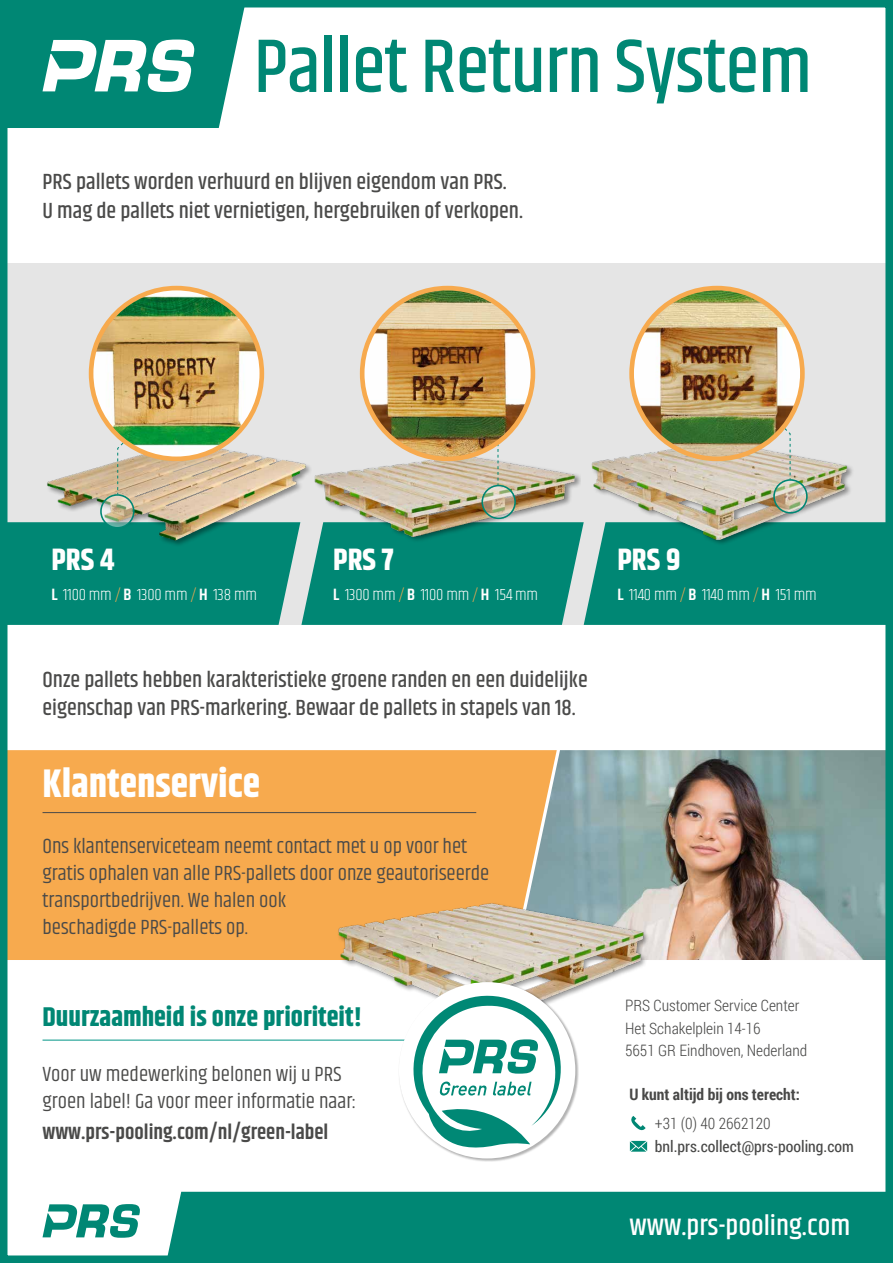
<style>
.page{position:relative;width:893px;height:1263px;background:#fff}
.page>*{position:absolute;margin:0;border:0;box-sizing:border-box;transform-origin:0 0}
.t1{font:500 77.1px "Khand";letter-spacing:-.01em;color:#008774}
.t2{font:700 39.75px "Khand";color:#fff}
.t3{font:700 30.75px "Khand";color:#fff}
.t4{font:500 28.5px "Khand";color:#fff}
.t5{font:700 27px "Khand";color:#008774}
.t6{font:500 22.35px/28.7px "Khand";color:#4a4a49}
.t7{font:21px/27px "Khand";color:#4a4a49}
.t8{font:600 21px "Khand";color:#4a4a49}
.t9{font:300 16.5px "Khand";letter-spacing:-.01em;color:#fff}
.t10{font:300 15.75px/22.5px "Roboto Condensed";color:#484847}
.t11{font:15.75px "Roboto Condensed";color:#484847}
.t12{font:700 15.75px "Roboto Condensed";color:#484847}
.s1{font-weight:600}
.s2{color:#f7aa4e}
</style>
<div class="page">
<div style="left:0;top:263px;width:893px;height:362px;background:#e5e5e5"></div>
<div style="left:9px;top:750px;width:506px;height:210px;background:#f7aa4e"></div>
<img style="left:515px;top:750px;width:369px;height:210px">
<hr style="left:43px;top:812px;width:433px;height:1px;background:#4a4a49">
<div style="left:168px;top:1192px;width:716px;height:62px;background:#008774"></div>
<svg style="left:43px;top:1204px;width:97px;height:34px"></svg>
<svg style="left:9px;top:9px;width:235px;height:119px"></svg>
<div style="left:0;top:0;width:893px;height:1263px;border:8px solid #008774"></div>
<div style="left:0;top:522px;width:893px;height:103px;background:#008774"></div>
<img style="left:580px;top:368px;width:313px;height:178px">
<svg style="left:754px;top:417px;width:37px;height:63px"></svg>
<img style="left:632px;top:288px;width:170px;height:171px;border-radius:85px">
<div style="left:629px;top:286px;width:176px;height:175px;border:5px solid #f7aa4e;border-radius:50%"></div>
<img style="left:362px;top:383px;width:218px;height:163px">
<svg style="left:462px;top:442px;width:37px;height:44px"></svg>
<img style="left:362px;top:288px;width:171px;height:171px;border-radius:85px">
<div style="left:360px;top:286px;width:175px;height:175px;border:5px solid #f7aa4e;border-radius:50%"></div>
<img style="left:5px;top:358px;width:357px;height:188px">
<svg style="left:117px;top:435px;width:37px;height:60px;background:#d1bb9c"></svg>
<svg style="left:101px;top:495px;width:33px;height:33px"></svg>
<div style="left:100px;top:494px;width:34px;height:34px;border:2px solid #008774;border-radius:50%"></div>
<img style="left:91px;top:288px;width:171px;height:171px;border-radius:85px">
<div style="left:89px;top:286px;width:175px;height:175px;border:5px solid #f7aa4e;border-radius:50%"></div>
<svg style="left:482px;top:486px;width:33px;height:32px"></svg>
<div style="left:482px;top:485px;width:34px;height:34px;border:2px solid #008774;border-radius:50%"></div>
<svg style="left:774px;top:480px;width:33px;height:33px"></svg>
<div style="left:773px;top:479px;width:35px;height:34px;border:2px solid #008774;border-radius:50%"></div>
<svg style="left:631px;top:1116px;width:15px;height:14px"></svg>
<svg style="left:630px;top:1141px;width:17px;height:11px"></svg>
<hr style="left:43px;top:1040px;width:378px;height:1px;background:#009687">
<img style="left:310px;top:888px;width:378px;height:104px">
<div style="left:398px;top:981px;width:181px;height:181px;background:#000;opacity:.3"></div>
<div style="left:399px;top:982px;width:176px;height:176px;background:#fff;border-radius:50%"></div>
<svg style="left:412px;top:994px;width:150px;height:161px"></svg>
<h1 class="t1" style="left:254px;top:18px;width:560px">Pallet Return System</h1>
<p class="t6" style="left:43px;top:169px;width:482px">PRS pallets worden verhuurd en blijven eigendom van PRS.<br>U mag de pallets niet vernietigen, hergebruiken of verkopen.</p>
<h3 class="t3" style="left:51px;top:538px;width:64px">PRS 4</h3>
<h3 class="t3" style="left:333px;top:538px;width:62px">PRS 7</h3>
<p class="t9" style="left:333px;top:584px;width:206px"><span class="s1">L</span> 1300 mm <span class="s2">/</span> <span class="s1">B</span> 1100 mm <span class="s2">/</span> <span class="s1">H</span> 154 mm</p>
<p class="t9" style="left:51px;top:584px;width:207px"><span class="s1">L</span> 1100 mm <span class="s2">/</span> <span class="s1">B</span> 1300 mm <span class="s2">/</span> <span class="s1">H</span> 138 mm</p>
<p class="t6" style="left:43px;top:666px;width:547px">Onze pallets hebben karakteristieke groene randen en een duidelijke eigenschap van PRS-markering. Bewaar de pallets in stapels van 18.</p>
<h2 class="t2" style="left:43px;top:755px;width:219px">Klantenservice</h2>
<p class="t7" style="left:43px;top:834px;width:448px">Ons klantenserviceteam neemt contact met u op voor het gratis ophalen van alle PRS-pallets door onze geautoriseerde transportbedrijven. We halen ook<br>beschadigde PRS-pallets op.</p>
<p class="t5" style="left:43px;top:997px;width:321px">Duurzaamheid is onze prioriteit!</p>
<p class="t7" style="left:43px;top:1062px;width:315px">Voor uw medewerking belonen wij u PRS groen label! Ga voor meer informatie naar:</p>
<p class="t8" style="left:43px;top:1118px;width:287px">www.prs-pooling.com/nl/green-label</p>
<h3 class="t3" style="left:617px;top:538px;width:64px">PRS 9</h3>
<p class="t9" style="left:617px;top:584px;width:201px"><span class="s1">L</span> 1140 mm <span class="s2">/</span> <span class="s1">B</span> 1140 mm <span class="s2">/</span> <span class="s1">H</span> 151 mm</p>
<p class="t10" style="left:625px;top:994px;width:184px">PRS Customer Service Center<br>Het Schakelplein 14-16<br>5651 GR Eindhoven, Nederland</p>
<p class="t12" style="left:629px;top:1084px;width:172px">U kunt altijd bij ons terecht:</p>
<p class="t10" style="left:655px;top:1112px;width:117px">+31 (0) 40 2662120</p>
<p class="t11" style="left:655px;top:1135px;width:201px">bnl.prs.collect@prs-pooling.com</p>
<h3 class="t4" style="left:630px;top:1208px;width:222px">www.prs-pooling.com</h3>
</div>
